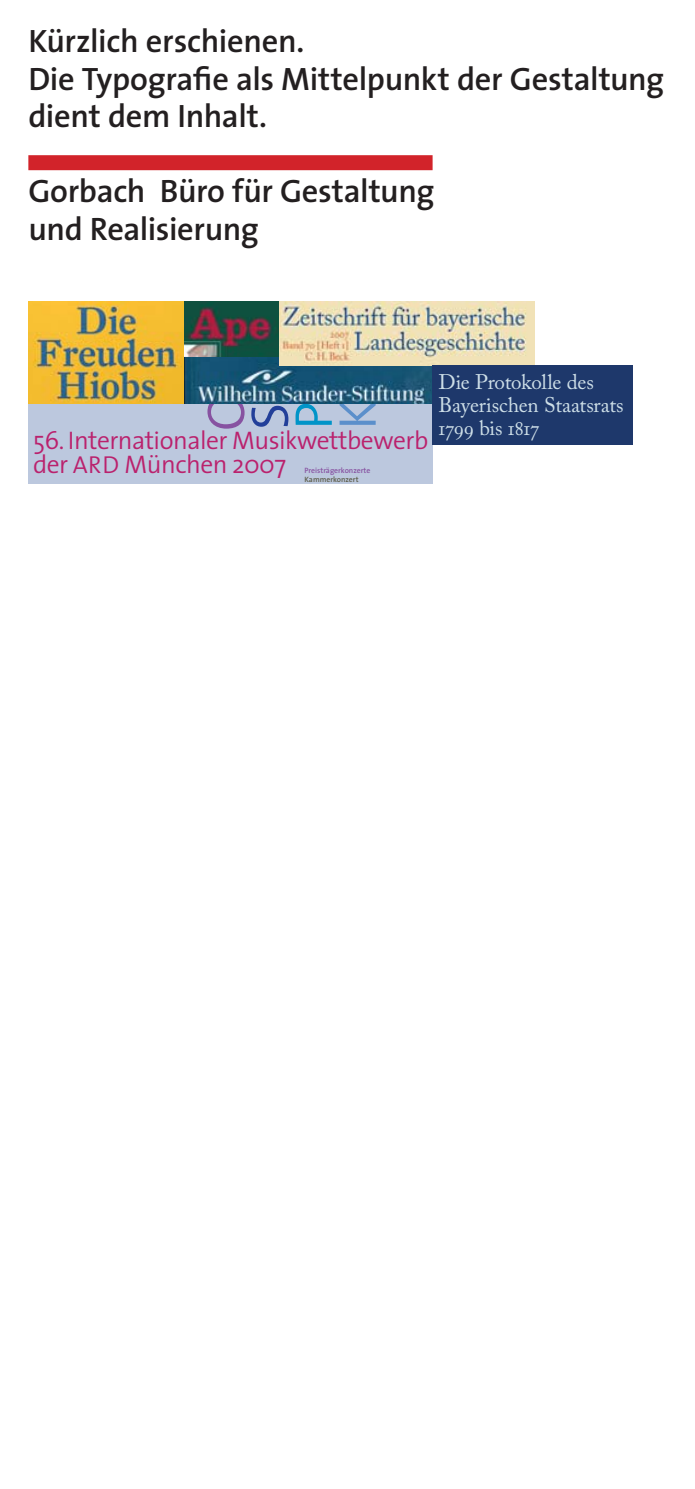
<style>
.page{position:relative;width:695px;height:1489px;background:#fff}
.page>*{position:absolute;margin:0;border:0;box-sizing:border-box;transform-origin:0 0}
.t1{font:300 53.5px "The Sans";color:#8752a1}
.t2{font:300 53.5px "The Sans";color:#223f99}
.t3{font:300 53.5px "The Sans";color:#0094c8}
.t4{font:300 53.5px "The Sans";color:#5b8fcb}
.t5{font:600 32.5px/37.5px "The Sans";letter-spacing:-.01em;color:#231f20}
.t6{font:300 25.5px/23.8px "The Sans";letter-spacing:-.02em;color:#ba216d}
.t7{font:21px/22.8px "Adobe Caslon Pro";letter-spacing:-.01em;color:#cddee7}
.t8{font:600 7.75px "The Sans";color:#8752a1}
.t9{font:600 7.75px "The Sans";color:#5c5c49}
.s1{font-size:24.5px}
</style>
<div class="page">
<div style="left:28px;top:155px;width:404px;height:15px;background:#d2232a"></div>
<img style="left:184px;top:356px;width:248px;height:48px">
<img style="left:184px;top:301px;width:95px;height:55px">
<img style="left:279px;top:301px;width:255px;height:64px">
<img style="left:29px;top:301px;width:155px;height:103px">
<div style="left:28px;top:404px;width:404px;height:79px;background:#bcc8de"></div>
<div style="left:432px;top:365px;width:200px;height:79px;background:#1e386b"></div>
<p class="t5" style="left:28px;top:25px;width:637px">Kürzlich erschienen.<br>Die Typografie als Mittelpunkt der Gestaltung dient dem Inhalt.</p>
<p class="t5" style="left:28px;top:175px;width:407px">Gorbach Büro für Gestaltung und Realisierung</p>
<h1 class="t1" style="left:199px;top:431px;width:39px;rotate:-90deg">O</h1>
<h1 class="t2" style="left:243px;top:429px;width:28px;rotate:-90deg">S</h1>
<h1 class="t3" style="left:287px;top:429px;width:29px;rotate:-90deg">P</h1>
<h1 class="t4" style="left:331px;top:429px;width:32px;rotate:-90deg">K</h1>
<p class="t6" style="left:33px;top:429px;width:397px">56. Internationaler Musikwettbewerb der <span class="s1">ARD</span> München 2007</p>
<p class="t8" style="left:304px;top:467px;width:67px">Preisträgerkonzerte</p>
<p class="t9" style="left:304px;top:476px;width:56px">Kammerkonzert</p>
<p class="t7" style="left:438px;top:370px;width:186px">Die Protokolle des<br>Bayerischen Staatsrats<br>1799 bis 1817</p>
</div>
